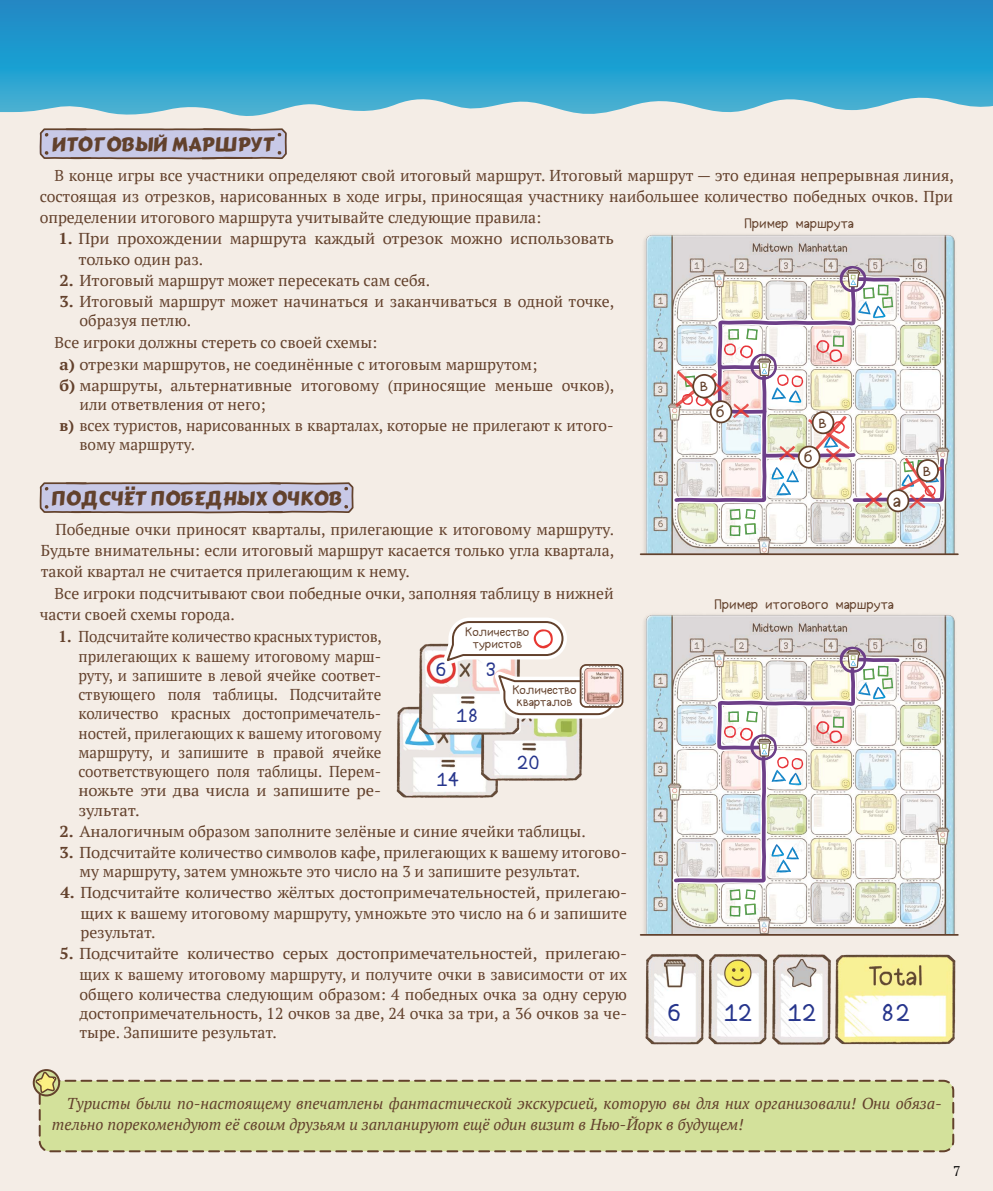
<style>
.page{position:relative;width:993px;height:1191px;background:#fff}
.page>*{position:absolute;margin:0;border:0;box-sizing:border-box;transform-origin:0 0}
.t1{font:24.5px "Halogen";color:#26358c}
.t2{font:19.25px "Carter One Multi Cyr";letter-spacing:.01em;color:#62412c}
.t3{font:19.25px "Halogen";color:#26358c}
.t4{font:19.25px "Halogen";color:#63412c}
.t5{font:17.5px "Halogen";color:#63412c}
.t6{font:15.75px/21px "PT Serif";color:#63412c;text-align:justify}
.t7{font:15.75px/21px "PT Serif";color:#63412c;scale:1.05 1}
.t8{font:15.75px/19.2px "PT Serif";color:#63412c;text-align:justify;scale:.96 1}
.t9{font:italic 15.75px/21px "PT Serif";color:#63412c}
.t10{font:14px "Halogen";color:#63412c}
.t11{font:14px "PT Serif";color:#000}
.t12{font:12.25px/12.2px "Halogen";color:#63412c;text-align:center}
.s1{font-weight:700}
</style>
<div class="page">
<div style="left:0;top:0;width:992px;height:1191px;background:#f4ede6"></div>
<svg style="left:0;top:0;width:992px;height:116px;background:#35a1cf"></svg>
<div style="left:40px;top:1080px;width:912px;height:71px;background:#d3e19b;border-radius:10px"></div>
<div style="left:39px;top:1079px;width:914px;height:73px;border:2px dashed #63412c;border-radius:10px"></div>
<div style="left:33px;top:1069px;width:27px;height:27px;border:2px solid #63412c;border-radius:50%"></div>
<svg style="left:34px;top:1070px;width:23px;height:23px"></svg>
<img style="left:639px;top:614px;width:320px;height:321px">
<hr style="left:640px;top:934px;width:317px;height:1px;background:#63412c">
<svg style="left:669px;top:653px;width:234px;height:234px;background:#d2d9d7"></svg>
<svg style="left:671px;top:656px;width:230px;height:229px"></svg>
<svg style="left:839px;top:646px;width:54px;height:54px;background:#c7c7ca"></svg>
<svg style="left:815px;top:716px;width:29px;height:27px"></svg>
<svg style="left:723px;top:711px;width:80px;height:75px"></svg>
<svg style="left:770px;top:844px;width:29px;height:29px"></svg>
<svg style="left:729px;top:889px;width:27px;height:27px"></svg>
<img style="left:644px;top:234px;width:315px;height:320px">
<hr style="left:640px;top:553px;width:317px;height:2px;background:#63412c">
<svg style="left:669px;top:273px;width:235px;height:234px"></svg>
<svg style="left:672px;top:275px;width:229px;height:229px"></svg>
<svg style="left:839px;top:266px;width:54px;height:53px"></svg>
<img style="left:835px;top:954px;width:121px;height:91px">
<img style="left:645px;top:954px;width:59px;height:91px">
<img style="left:704px;top:954px;width:64px;height:91px">
<img style="left:772px;top:954px;width:59px;height:91px">
<img style="left:396px;top:706px;width:102px;height:92px">
<img style="left:479px;top:723px;width:104px;height:60px">
<img style="left:415px;top:643px;width:107px;height:94px">
<svg style="left:436px;top:618px;width:186px;height:105px"></svg>
<img style="left:582px;top:665px;width:40px;height:40px">
<div style="left:579px;top:664px;width:44px;height:44px;border:2px solid #63412c;border-radius:6px"></div>
<img style="left:675px;top:328px;width:273px;height:208px">
<div style="left:887px;top:490px;width:21px;height:21px;background:#fff;border-radius:50%"></div>
<div style="left:886px;top:489px;width:23px;height:23px;border:2px solid #63412c;border-radius:50%"></div>
<div style="left:710px;top:401px;width:21px;height:21px;background:#fff;border-radius:50%"></div>
<div style="left:709px;top:400px;width:23px;height:23px;border:2px solid #63412c;border-radius:50%"></div>
<div style="left:798px;top:446px;width:21px;height:22px;background:#fff;border-radius:50%"></div>
<div style="left:797px;top:445px;width:23px;height:23px;border:2px solid #63412c;border-radius:50%"></div>
<div style="left:693px;top:375px;width:22px;height:22px;background:#fff;border-radius:50%"></div>
<div style="left:692px;top:374px;width:24px;height:24px;border:2px solid #63412c;border-radius:50%"></div>
<div style="left:812px;top:412px;width:21px;height:21px;background:#fff;border-radius:50%"></div>
<div style="left:811px;top:411px;width:23px;height:23px;border:2px solid #63412c;border-radius:50%"></div>
<div style="left:916px;top:460px;width:21px;height:21px;background:#fff;border-radius:50%"></div>
<div style="left:916px;top:459px;width:22px;height:23px;border:2px solid #63412c;border-radius:50%"></div>
<svg style="left:39px;top:128px;width:248px;height:32px;background:#bdb9ce"></svg>
<svg style="left:39px;top:482px;width:315px;height:32px;background:#bdbad0"></svg>
<p class="t2" style="left:53px;top:128px;width:223px">ИТОГОВЫЙ МАРШРУТ</p>
<p class="t6" style="left:40px;top:165px;width:915px;text-indent:15px">В конце игры все участники определяют свой итоговый маршрут. Итоговый маршрут — это единая непрерывная линия, состоящая из отрезков, нарисованных в ходе игры, приносящая участнику наибольшее количество победных очков. При определении итогового маршрута учитывайте следующие правила:</p>
<p class="t7" style="left:78px;top:227px;width:511px;text-indent:-20px"><span class="s1">1.</span> При прохождении маршрута каждый отрезок можно использовать только один раз.</p>
<p class="t7" style="left:60px;top:269px;width:354px"><span class="s1">2.</span> Итоговый маршрут может пересекать сам себя.</p>
<p class="t7" style="left:79px;top:291px;width:510px;line-height:19.2px;text-indent:-20px"><span class="s1">3.</span> Итоговый маршрут может начинаться и заканчиваться в одной точке, образуя петлю.</p>
<p class="t7" style="left:60px;top:354px;width:529px"><span class="s1">а)</span> отрезки маршрутов, не соединённые с итоговым маршрутом;<br><span class="s1">б)</span> маршруты, альтернативные итоговому (приносящие меньше очков),</p>
<p class="t6" style="left:60px;top:394px;width:555px;text-indent:20px">или ответвления от него;<br><span class="s1">в)</span> всех туристов, нарисованных в кварталах, которые не прилегают к итого-</p>
<p class="t6" style="left:79px;top:434px;width:117px">вому маршруту.</p>
<p class="t10" style="left:744px;top:214px;width:111px">Пример маршрута</p>
<p class="t6" style="left:55px;top:332px;width:324px">Все игроки должны стереть со своей схемы:</p>
<p class="t5" style="left:699px;top:374px;width:10px">в</p>
<p class="t5" style="left:715px;top:400px;width:10px">б</p>
<p class="t5" style="left:817px;top:411px;width:10px">в</p>
<p class="t5" style="left:803px;top:445px;width:10px">б</p>
<p class="t2" style="left:51px;top:482px;width:293px">ПОДСЧЁТ ПОБЕДНЫХ ОЧКОВ</p>
<p class="t6" style="left:41px;top:519px;width:575px;text-indent:15px">Победные очки приносят кварталы, прилегающие к итоговому маршруту.<br>Будьте внимательны: если итоговый маршрут касается только угла квартала, такой квартал не считается прилегающим к нему.</p>
<p class="t6" style="left:40px;top:582px;width:575px;text-indent:15px">Все игроки подсчитывают свои победные очки, заполняя таблицу в нижней части своей схемы города.</p>
<p class="t12" style="left:465px;top:626px;width:65px">Количество туристов</p>
<p class="t12" style="left:512px;top:684px;width:65px">Количество кварталов</p>
<p class="t8" style="left:78px;top:627px;width:317px;text-indent:-20px"><span class="s1">1.</span> Подсчитайте количество красных туристов, прилегающих к вашему итоговому марш&shy;руту, и запишите в левой ячейке соответ&shy;ствующего поля таблицы. Подсчитайте количество красных достопримечатель&shy;ностей, прилегающих к вашему итоговому маршруту, и запишите в правой ячейке соответствующего поля таблицы. Перем&shy;ножьте эти два числа и запишите ре&shy;зультат.</p>
<p class="t7" style="left:60px;top:820px;width:502px"><span class="s1">2.</span> Аналогичным образом заполните зелёные и синие ячейки таблицы.</p>
<p class="t7" style="left:79px;top:842px;width:523px;line-height:19.2px;text-indent:-20px"><span class="s1">3.</span> Подсчитайте количество символов кафе, прилегающих к вашему итогово&shy;му маршруту, затем умножьте это число на 3 и запишите результат.</p>
<p class="t7" style="left:61px;top:881px;width:541px;text-align:right"><span class="s1">4.</span> Подсчитайте количество жёлтых достопримечательностей, прилегаю&shy;щих к вашему итоговому маршруту, умножьте это число на 6 и запишите</p>
<p class="t6" style="left:80px;top:922px;width:77px">результат.</p>
<p class="t7" style="left:60px;top:943px;width:541px;text-align:right"><span class="s1">5.</span> Подсчитайте количество серых достопримечательностей, прилегаю&shy;щих к вашему итоговому маршруту, и получите очки в зависимости от их</p>
<p class="t6" style="left:79px;top:984px;width:549px;line-height:19.2px">общего количества следующим образом: 4 победных очка за одну серую достопримечательность, 12 очков за две, 24 очка за три, а 36 очков за че&shy;тыре. Запишите результат.</p>
<p class="t3" style="left:435px;top:658px;width:13px">6</p>
<p class="t3" style="left:485px;top:658px;width:13px">3</p>
<p class="t3" style="left:456px;top:704px;width:24px">18</p>
<p class="t3" style="left:517px;top:750px;width:24px">20</p>
<p class="t3" style="left:436px;top:768px;width:24px">14</p>
<p class="t4" style="left:892px;top:489px;width:10px">а</p>
<p class="t5" style="left:922px;top:459px;width:10px">в</p>
<p class="t10" style="left:713px;top:595px;width:181px">Пример итогового маршрута</p>
<h1 class="t1" style="left:667px;top:997px;width:16px">6</h1>
<h1 class="t1" style="left:723px;top:997px;width:31px">12</h1>
<h1 class="t1" style="left:787px;top:997px;width:31px">12</h1>
<h1 class="t1" style="left:880px;top:997px;width:31px">82</h1>
<p class="t9" style="left:52px;top:1092px;width:891px;text-indent:15px">Туристы были по-настоящему впечатлены фантастической экскурсией, которую вы для них организовали! Они обяза&shy;тельно порекомендуют её своим друзьям и запланируют ещё один визит в Нью-Йорк в будущем!</p>
<p class="t11" style="left:952px;top:1162px;width:9px">7</p>
</div>
